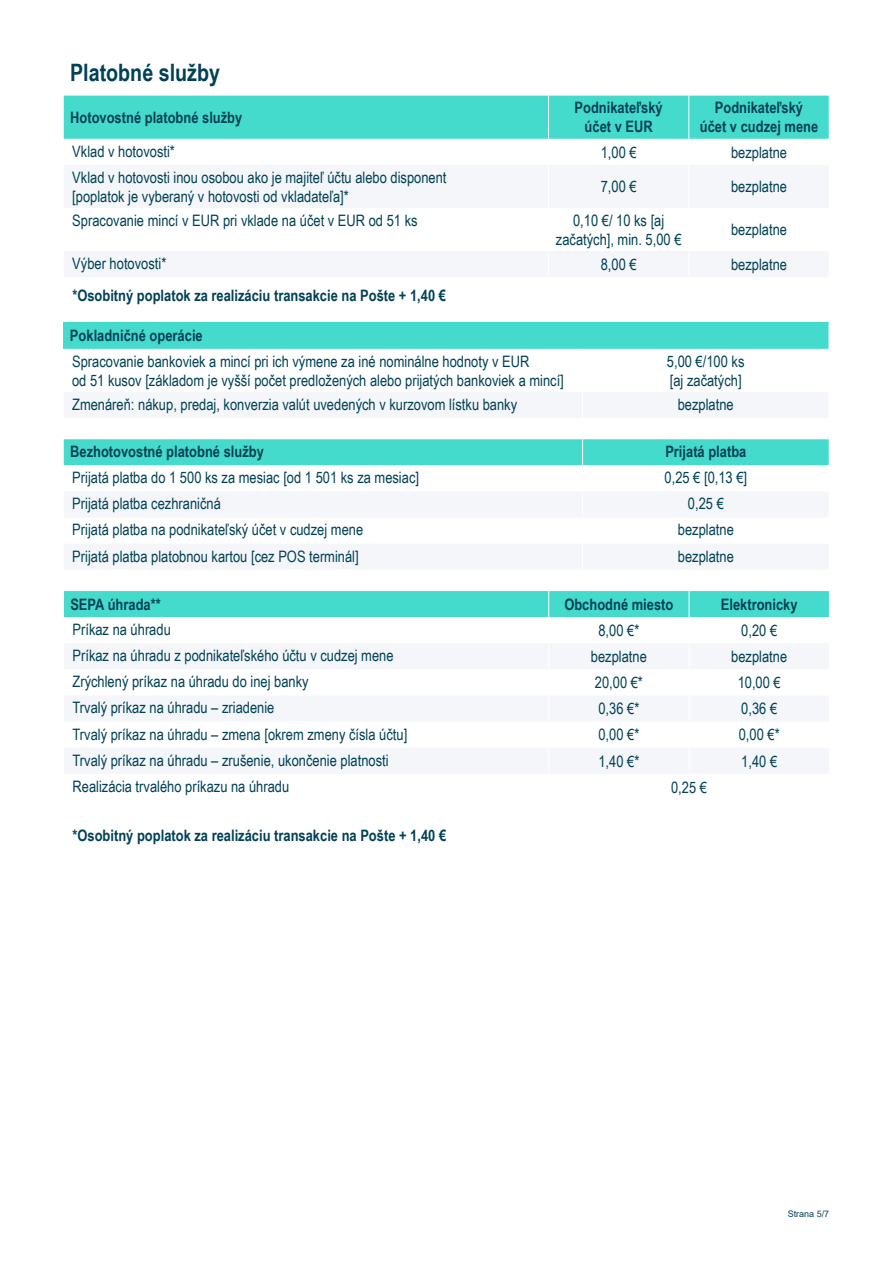
<style>
.page{position:relative;width:893px;height:1263px;background:#fff}
.page>*{position:absolute;margin:0;border:0;box-sizing:border-box;transform-origin:0 0}
.Nadpis{font:700 24px "Arial Narrow";color:#004155}
.Text_Tabulka{font:15.75px/18.9px "Arial Narrow";color:#004155}
.Text_Tabulka-2{font:700 15.75px/18.9px "Arial Narrow";color:#004155;text-align:center}
.t1{font:9px "Arial";color:#004155}
.s1{color:#0e4254}
</style>
<div class="page">
<svg style="left:64px;top:95px;width:765px;height:1px"></svg>
<svg style="left:64px;top:165px;width:764px;height:112px;fill:#f4f6f9"></svg>
<hr style="left:548px;top:64px;width:1px;height:32px;background:#fff">
<hr style="left:688px;top:64px;width:1px;height:32px;background:#fff">
<div style="left:64px;top:96px;width:766px;height:43px;background:#45dbcc"></div>
<hr style="left:548px;top:165px;width:1px;height:43px;background:#fff">
<hr style="left:688px;top:165px;width:1px;height:43px;background:#fff">
<hr style="left:548px;top:208px;width:1px;height:43px;background:#fff">
<hr style="left:688px;top:208px;width:1px;height:43px;background:#fff">
<svg style="left:548px;top:251px;width:1px;height:26px"></svg>
<svg style="left:688px;top:251px;width:1px;height:26px"></svg>
<svg style="left:64px;top:323px;width:765px;height:95px"></svg>
<svg style="left:64px;top:439px;width:766px;height:130px"></svg>
<svg style="left:64px;top:591px;width:766px;height:182px"></svg>
<p class="Nadpis" style="left:70px;top:55px;width:151px">Platobné služby</p>
<p class="Text_Tabulka-2" style="left:70px;top:107px;width:174px">Hotovostné platobné služby</p>
<p class="Text_Tabulka-2" style="left:575px;top:98px;width:90px">Podnikateľský účet v EUR</p>
<p class="Text_Tabulka-2" style="left:715px;top:98px;width:90px">Podnikateľský</p>
<p class="Text_Tabulka-2" style="left:700px;top:117px;width:120px">účet v cudzej mene</p>
<p class="Text_Tabulka" style="left:72px;top:141px;width:104px">Vklad v hotovosti*</p>
<p class="Text_Tabulka" style="left:601px;top:142px;width:37px">1,00 €</p>
<p class="Text_Tabulka" style="left:731px;top:142px;width:58px">bezplatne</p>
<p class="Text_Tabulka" style="left:72px;top:167px;width:376px">Vklad v hotovosti inou osobou ako je majiteľ účtu alebo disponent [poplatok je vyberaný v hotovosti od vkladateľa]*</p>
<p class="Text_Tabulka" style="left:601px;top:177px;width:37px">7,00 €</p>
<p class="Text_Tabulka" style="left:731px;top:177px;width:58px">bezplatne</p>
<p class="Text_Tabulka" style="left:72px;top:210px;width:347px">Spracovanie mincí v EUR pri vklade na účet v EUR od 51 ks</p>
<p class="Text_Tabulka" style="left:556px;top:210px;width:127px;text-align:center">0,10 €/ 10 ks [aj začatých], min. 5,00 €</p>
<p class="Text_Tabulka" style="left:731px;top:220px;width:58px">bezplatne</p>
<p class="Text_Tabulka" style="left:72px;top:253px;width:96px">Výber hotovosti*</p>
<p class="Text_Tabulka" style="left:601px;top:254px;width:37px">8,00 €</p>
<p class="Text_Tabulka" style="left:731px;top:254px;width:58px">bezplatne</p>
<p class="Text_Tabulka-2" style="left:72px;top:286px;width:375px">*Osobitný poplatok za realizáciu transakcie na Pošte + 1,40 €</p>
<p class="Text_Tabulka-2" style="left:70px;top:325px;width:134px">Pokladničné operácie</p>
<p class="Text_Tabulka" style="left:72px;top:351px;width:459px">Spracovanie bankoviek a mincí pri ich výmene za iné nominálne hodnoty v EUR</p>
<p class="Text_Tabulka" style="left:72px;top:370px;width:493px">od 51 kusov [základom je vyšší počet predložených alebo prijatých bankoviek a mincí]</p>
<p class="Text_Tabulka" style="left:667px;top:351px;width:79px">5,00 €/100 ks</p>
<p class="Text_Tabulka" style="left:670px;top:370px;width:73px">[aj začatých]</p>
<p class="Text_Tabulka" style="left:72px;top:394px;width:447px">Zmenáreň: nákup, predaj, konverzia valút uvedených v kurzovom lístku banky</p>
<p class="Text_Tabulka" style="left:678px;top:394px;width:58px">bezplatne</p>
<p class="Text_Tabulka-2" style="left:70px;top:441px;width:195px">Bezhotovostné platobné služby</p>
<p class="Text_Tabulka-2" style="left:665px;top:441px;width:83px">Prijatá platba</p>
<p class="Text_Tabulka" style="left:72px;top:468px;width:348px">Prijatá platba do 1 500 ks za mesiac [od 1 501 ks za mesiac]</p>
<p class="Text_Tabulka" style="left:665px;top:468px;width:84px">0,25 € [0,13 €]</p>
<p class="Text_Tabulka" style="left:72px;top:494px;width:150px">Prijatá platba cezhraničná</p>
<p class="Text_Tabulka" style="left:688px;top:494px;width:37px">0,25 €</p>
<p class="Text_Tabulka" style="left:72px;top:520px;width:292px">Prijatá platba na podnikateľský účet v cudzej mene</p>
<p class="Text_Tabulka" style="left:678px;top:520px;width:58px">bezplatne</p>
<p class="Text_Tabulka" style="left:72px;top:546px;width:288px">Prijatá platba platobnou kartou [cez POS terminál]</p>
<p class="Text_Tabulka" style="left:678px;top:546px;width:58px">bezplatne</p>
<p class="Text_Tabulka-2" style="left:70px;top:594px;width:92px">SEPA úhrada**</p>
<p class="Text_Tabulka-2" style="left:564px;top:594px;width:111px">Obchodné miesto</p>
<p class="Text_Tabulka-2" style="left:721px;top:594px;width:78px">Elektronicky</p>
<p class="Text_Tabulka" style="left:72px;top:619px;width:100px">Príkaz na úhradu</p>
<p class="Text_Tabulka" style="left:598px;top:620px;width:42px">8,00 €*</p>
<p class="Text_Tabulka" style="left:741px;top:620px;width:37px">0,20 €</p>
<p class="Text_Tabulka" style="left:72px;top:645px;width:323px">Príkaz na úhradu z podnikateľského účtu v cudzej mene</p>
<p class="Text_Tabulka" style="left:591px;top:646px;width:58px">bezplatne</p>
<p class="Text_Tabulka" style="left:731px;top:646px;width:58px">bezplatne</p>
<p class="Text_Tabulka" style="left:72px;top:672px;width:238px">Zrýchlený príkaz na úhradu do inej banky</p>
<p class="Text_Tabulka" style="left:595px;top:673px;width:50px">20,00 €*</p>
<p class="Text_Tabulka" style="left:738px;top:673px;width:45px">10,00 €</p>
<p class="Text_Tabulka" style="left:72px;top:698px;width:203px">Trvalý príkaz na úhradu – zriadenie</p>
<p class="Text_Tabulka" style="left:598px;top:699px;width:42px">0,36 €*</p>
<p class="Text_Tabulka" style="left:741px;top:699px;width:37px">0,36 €</p>
<p class="Text_Tabulka" style="left:72px;top:724px;width:336px">Trvalý príkaz na úhradu – zmena [okrem zmeny čísla účtu]</p>
<p class="Text_Tabulka" style="left:598px;top:725px;width:42px">0,00 €*</p>
<p class="Text_Tabulka" style="left:739px;top:725px;width:42px">0,00 €*</p>
<p class="Text_Tabulka" style="left:72px;top:750px;width:318px">Trvalý príkaz na úhradu – zrušenie, ukončenie platnosti</p>
<p class="Text_Tabulka" style="left:598px;top:751px;width:42px">1,40 €*</p>
<p class="Text_Tabulka" style="left:741px;top:751px;width:37px">1,40 €</p>
<p class="Text_Tabulka" style="left:72px;top:776px;width:218px">Realizácia trvalého príkazu na úhradu</p>
<p class="Text_Tabulka" style="left:671px;top:777px;width:37px">0,25 €</p>
<p class="Text_Tabulka-2" style="left:72px;top:825px;width:375px">*Osobitný poplatok za realizáciu transakcie na Pošte + 1,40 €</p>
<p class="t1" style="left:788px;top:1207px;width:43px">Strana <span class="s1">5/7</span></p>
</div>
